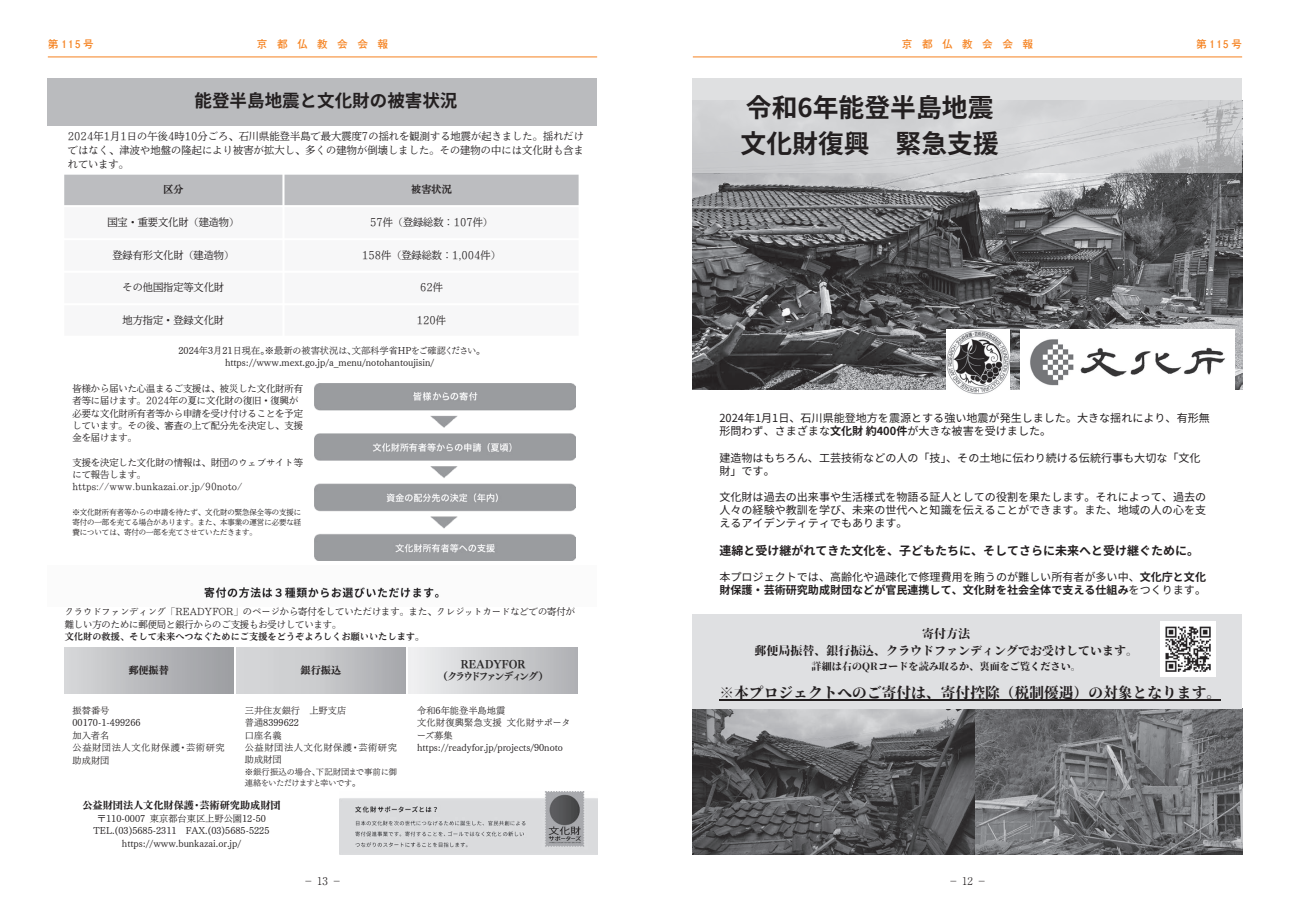
<style>
.page{position:relative;width:1290px;height:911px;background:#fff}
.page>*{position:absolute;margin:0;border:0;box-sizing:border-box;transform-origin:0 0}
.t1{font:700 25.88px/36px "Noto Sans JP";color:#231f20}
.t2{font:700 17.5px "Noto Sans JP";color:#231f20}
.t3{font:14.75px "Soukou Mincho";color:#231f20}
.t4{font:700 12px "Noto Sans JP";color:#231f20}
.t5{font:12px/16.6px "Soukou Mincho";color:#231f20;text-align:center}
.t6{font:11px/13.1px "Noto Sans JP";color:#231f20}
.t7{font:700 10.62px "Futo Go B101 Pr 6";letter-spacing:.89em;color:#f58220}
.t8{font:300 10.62px "Ryumin Pr 6";color:#231f20}
.t9{font:10.12px/13.9px "Nud Motoya Mincho Std W2 b";color:#231f20;text-align:justify}
.t10{font:10.12px "TEST UD Mincho B";color:#231f20}
.t11{font:10.12px "Soukou Mincho";color:#231f20}
.t12{font:10.12px/12.5px "TEST UD Mincho B";color:#2b292a;text-align:center}
.t13{font:10.12px "Nud Motoya Mincho Std W6";color:#231f20}
.t14{font:9.25px/12.5px "TEST UD Mincho L";color:#231f20}
.t15{font:9.25px/12.2px "Nud Motoya Mincho Std W2 b";color:#231f20}
.t16{font:9.25px "Nud Motoya Mincho Std W6";color:#231f20}
.t17{font:8.25px/11.1px "TEST UD Mincho L";letter-spacing:.005em;color:#231f20}
.t18{font:7.38px/9.9px "Nud Motoya Mincho Std W2 b";color:#231f20;text-align:justify}
.s1{font-weight:700}
</style>
<div class="page">
<hr style="left:48px;top:57px;width:549px;height:1px;background:#f58220">
<hr style="left:693px;top:57px;width:549px;height:1px;background:#f58220">
<div style="left:48px;top:78px;width:549px;height:47px;background:#babbbe"></div>
<div style="left:64px;top:175px;width:514px;height:30px;background:#bcbdc0"></div>
<img style="left:204px;top:587px;width:235px;height:11px">
<div style="left:64px;top:647px;width:169px;height:46px;background:linear-gradient(to right,#d7d8d9,#9b9ca0)"></div>
<div style="left:236px;top:647px;width:169px;height:46px;background:linear-gradient(to right,#dddedf,#acadb1)"></div>
<div style="left:409px;top:647px;width:169px;height:46px;background:linear-gradient(to right,#f0f1f2,#afb1b4)"></div>
<img style="left:314px;top:383px;width:262px;height:178px">
<img style="left:339px;top:791px;width:258px;height:63px">
<img style="left:693px;top:708px;width:549px;height:146px">
<div style="left:693px;top:614px;width:549px;height:94px;background:#dfe0e2"></div>
<img style="left:1160px;top:622px;width:55px;height:54px">
<img style="left:693px;top:172px;width:549px;height:217px">
<div style="left:693px;top:78px;width:549px;height:94px;background:#d2d3d5"></div>
<img style="left:946px;top:330px;width:64px;height:64px">
<img style="left:1021px;top:329px;width:213px;height:60px">
<hr style="left:719px;top:699px;width:502px;height:1px;background:#231f20">
<p class="t7" style="left:48px;top:36px;width:48px">第115号</p>
<p class="t7" style="left:257px;top:36px;width:133px">京都仏教会会報</p>
<p class="t7" style="left:902px;top:36px;width:133px">京都仏教会会報</p>
<p class="t7" style="left:1196px;top:36px;width:48px">第115号</p>
<h2 class="t2" style="left:195px;top:90px;width:264px">能登半島地震と⽂化財の被害状況</h2>
<p class="t9" style="left:68px;top:129px;width:517px">2024年1⽉1⽇の午後4時10分ごろ、⽯川県能登半島で最⼤震度7の揺れを観測する地震が起きました。揺れだけではなく、津波や地盤の隆起により被害が拡⼤し、多くの建物が倒壊しました。その建物の中には⽂化財も含まれています。</p>
<p class="t13" style="left:163px;top:183px;width:22px">区分</p>
<p class="t13" style="left:411px;top:183px;width:42px">被害状況</p>
<p class="t9" style="left:107px;top:215px;width:133px">国宝・重要⽂化財（建造物）</p>
<p class="t9" style="left:370px;top:215px;width:124px">57件（登録総数：107件）</p>
<p class="t9" style="left:112px;top:248px;width:123px">登録有形⽂化財（建造物）</p>
<p class="t9" style="left:362px;top:248px;width:140px">158件（登録総数：1,004件）</p>
<p class="t9" style="left:123px;top:280px;width:103px">その他国指定等⽂化財</p>
<p class="t9" style="left:420px;top:280px;width:24px">62件</p>
<p class="t9" style="left:123px;top:313px;width:103px">地⽅指定・登録⽂化財</p>
<p class="t9" style="left:417px;top:313px;width:31px">120件</p>
<p class="t14" style="left:178px;top:344px;width:304px;text-align:center">2024年3⽉21⽇現在。※最新の被害状況は、⽂部科学省HPをご確認ください。https://www.mext.go.jp/a_menu/notohantoujisin/</p>
<p class="t15" style="left:72px;top:382px;width:232px">皆様から届いた⼼温まるご⽀援は、被災した⽂化財所有者等に届けます。2024年の夏に⽂化財の復旧・復興が必要な⽂化財所有者等から申請を受け付けることを予定しています。その後、審査の上で配分先を決定し、⽀援⾦を届けます。</p>
<p class="t15" style="left:72px;top:456px;width:232px">⽀援を決定した⽂化財の情報は、財団のウェブサイト等にて報告します。https://www.bunkazai.or.jp/90noto/</p>
<p class="t18" style="left:72px;top:507px;width:230px">※⽂化財所有者等からの申請を待たず、⽂化財の緊急保全等の⽀援に寄付の⼀部を充てる場合があります。また、本事業の運営に必要な経費については、寄付の⼀部を充てさせていただきます。</p>
<p class="t15" style="left:65px;top:605px;width:512px">クラウドファンディング「READYFOR」のページから寄付をしていただけます。また、クレジットカードなどでの寄付が難しい⽅のために郵便局と銀⾏からのご⽀援もお受けしています。</p>
<p class="t16" style="left:65px;top:630px;width:361px">⽂化財の救援、そして未来へつなぐためにご⽀援をどうぞよろしくお願いいたします。</p>
<p class="t10" style="left:128px;top:663px;width:42px">郵便振替</p>
<p class="t10" style="left:301px;top:663px;width:42px">銀⾏振込</p>
<p class="t12" style="left:443px;top:657px;width:102px">READYFOR<br>（クラウドファンディング）</p>
<p class="t14" style="left:73px;top:704px;width:154px">振替番号<br>00170-1-499266<br>加⼊者名<br>公益財団法⼈⽂化財保護・芸術研究助成財団</p>
<p class="t14" style="left:245px;top:704px;width:154px">三井住友銀⾏　上野⽀店<br>普通8399622<br>⼝座名義<br>公益財団法⼈⽂化財保護・芸術研究助成財団</p>
<p class="t17" style="left:245px;top:766px;width:154px">※銀⾏振込の場合、下記財団まで事前に御連絡をいただけますと幸いです。</p>
<p class="t14" style="left:417px;top:704px;width:154px">令和6年能登半島地震<br>⽂化財復興緊急⽀援 ⽂化財サポーターズ募集https://readyfor.jp/projects/90noto</p>
<p class="t10" style="left:82px;top:798px;width:200px">公益財団法⼈⽂化財保護・芸術研究助成財団</p>
<p class="t14" style="left:94px;top:812px;width:177px;text-align:center">〒110-0007 東京都台東区上野公園12-50<br>TEL.(03)5685-2311　FAX.(03)5685-5225 https://www.bunkazai.or.jp/</p>
<h1 class="t1" style="left:741px;top:90px;width:260px">令和6年能登半島地震⽂化財復興 緊急⽀援</h1>
<p class="t6" style="left:719px;top:412px;width:492px">2024年1⽉1⽇、⽯川県能登地⽅を震源とする強い地震が発⽣しました。⼤きな揺れにより、有形無形問わず、さまざまな<span class="s1">⽂化財約400件</span>が⼤きな被害を受けました。</p>
<p class="t6" style="left:719px;top:451px;width:483px">建造物はもちろん、⼯芸技術などの⼈の「技」、その⼟地に伝わり続ける伝統⾏事も⼤切な「⽂化財」です。</p>
<p class="t6" style="left:719px;top:490px;width:488px;text-align:justify">⽂化財は過去の出来事や⽣活様式を物語る証⼈としての役割を果たします。それによって、過去の⼈々の経験や教訓を学び、未来の世代へと知識を伝えることができます。また、地域の⼈の⼼を⽀えるアイデンティティでもあります。</p>
<p class="t4" style="left:719px;top:544px;width:481px">連綿と受け継がれてきた⽂化を、⼦どもたちに、そしてさらに未来へと受け継ぐために。</p>
<p class="t6" style="left:719px;top:571px;width:488px">本プロジェクトでは、⾼齢化や過疎化で修理費⽤を賄うのが難しい所有者が多い中、<span class="s1">⽂化庁と⽂化財保護・芸術研究助成財団などが官⺠連携して、⽂化財を社会全体で⽀える仕組み</span>をつくります。</p>
<p class="t5" style="left:754px;top:625px;width:385px">寄付⽅法<br>郵便局振替、銀⾏振込、クラウドファンディングでお受けしています。</p>
<p class="t11" style="left:811px;top:659px;width:271px">詳細は右のQRコードを読み取るか、裏⾯をご覧ください。</p>
<h3 class="t3" style="left:719px;top:683px;width:503px">※本プロジェクトへのご寄付は、寄付控除（税制優遇）の対象となります。</h3>
<p class="t8" style="left:303px;top:872px;width:40px">− 13 −</p>
<p class="t8" style="left:948px;top:872px;width:40px">− 12 −</p>
</div>
